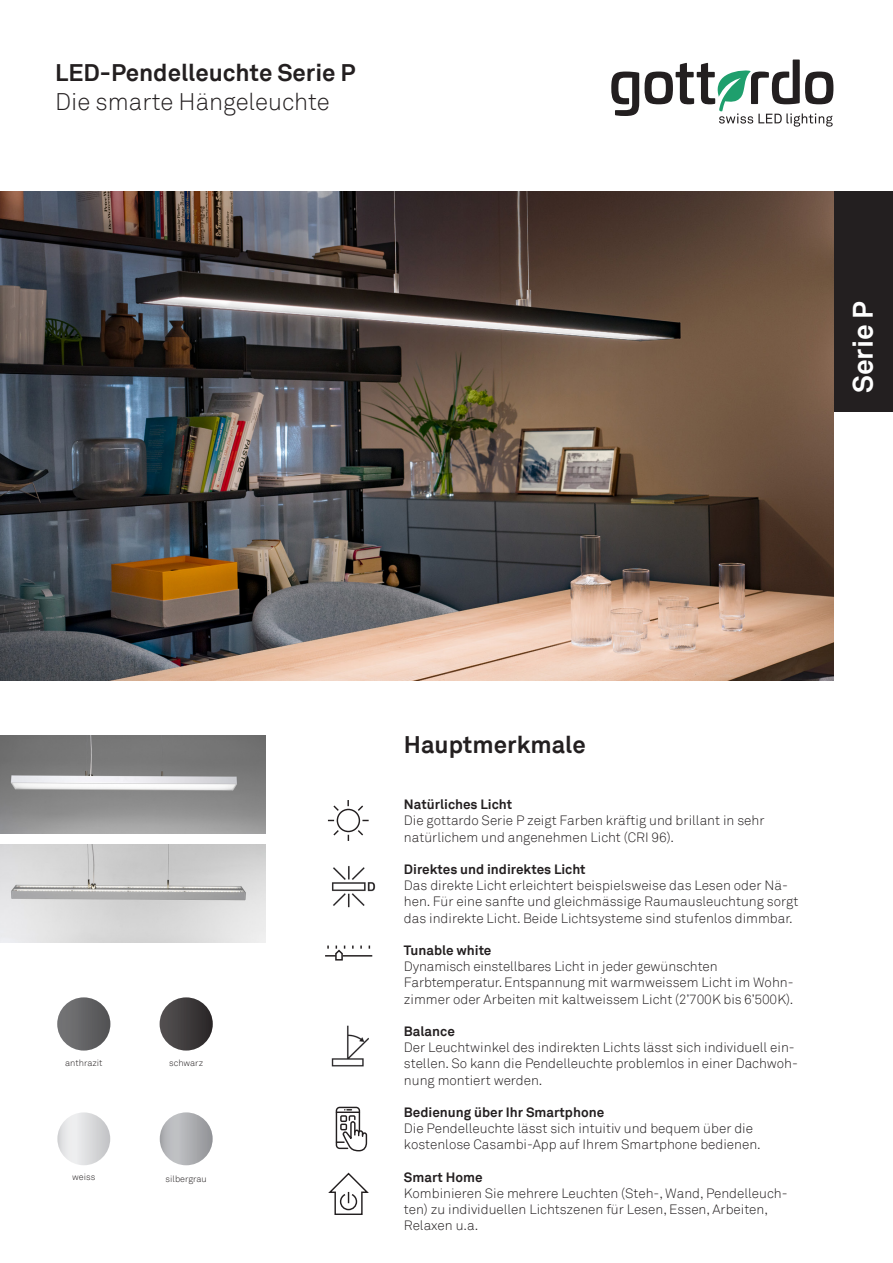
<style>
.page{position:relative;width:893px;height:1263px;background:#fff}
.page>*{position:absolute;margin:0;border:0;box-sizing:border-box;transform-origin:0 0}
.t1{font:700 28.2px "Akkurat";color:#fff}
.t2{font:700 24px "Akkurat";color:#231f20}
.t3{font:300 24px "Akkurat";color:#231f20}
.Fliesstext{font:300 13.5px/16.2px "Akkurat";color:#231f20}
.Zwischentitel{font:300 13.5px/16.2px "Akkurat";color:#231f20}
.t4{font:700 13.5px "Akkurat";color:#231f20}
.Fliesstext-2{font:300 9px "Akkurat";color:#231f20}
.s1{font-weight:700}
</style>
<div class="page">
<svg style="left:611px;top:72px;width:28px;height:44px"></svg>
<svg style="left:645px;top:60px;width:188px;height:67px"></svg>
<div style="left:833px;top:191px;width:60px;height:221px;background:#231f20"></div>
<svg style="left:57px;top:1112px;width:53px;height:53px;background:#dedfe1"></svg>
<svg style="left:160px;top:1112px;width:53px;height:53px;background:#b0b1b4"></svg>
<div style="left:337px;top:809px;width:23px;height:23px;border:1px solid #231f20;border-radius:50%"></div>
<svg style="left:327px;top:800px;width:23px;height:41px"></svg>
<svg style="left:356px;top:828px;width:7px;height:8px"></svg>
<svg style="left:356px;top:805px;width:7px;height:7px"></svg>
<div style="left:160px;top:997px;width:53px;height:53px;background:linear-gradient(to right,#545152,#2c292a);border-radius:50%"></div>
<div style="left:57px;top:997px;width:53px;height:53px;background:linear-gradient(to right,#7a7a7b,#515153);border-radius:50%"></div>
<img style="left:0;top:191px;width:833px;height:489px">
<img style="left:0;top:736px;width:265px;height:98px">
<img style="left:0;top:844px;width:265px;height:99px">
<svg style="left:335px;top:1106px;width:33px;height:46px"></svg>
<div style="left:340px;top:1115px;width:7px;height:7px;border:1px solid #231f20"></div>
<div style="left:340px;top:1123px;width:7px;height:7px;border:1px solid #231f20"></div>
<svg style="left:325px;top:945px;width:47px;height:16px"></svg>
<svg style="left:328px;top:1172px;width:41px;height:43px"></svg>
<img style="left:331px;top:1025px;width:38px;height:42px">
<img style="left:332px;top:866px;width:43px;height:42px">
<p class="t2" style="left:55px;top:58px;width:302px">LED-Pendelleuchte Serie P</p>
<p class="t3" style="left:55px;top:87px;width:276px">Die smarte Hängeleuchte</p>
<p class="t1" style="left:845px;top:393px;width:93px;rotate:-90deg">Serie P</p>
<p class="Fliesstext-2" style="left:65px;top:1058px;width:39px">anthrazit</p>
<p class="Fliesstext-2" style="left:169px;top:1058px;width:35px">schwarz</p>
<p class="Fliesstext-2" style="left:72px;top:1172px;width:25px">weiss</p>
<p class="Fliesstext-2" style="left:166px;top:1173px;width:43px">silbergrau</p>
<p class="t2" style="left:404px;top:729px;width:183px">Hauptmerkmale</p>
<p class="t4" style="left:404px;top:796px;width:110px">Natürliches Licht</p>
<p class="Fliesstext" style="left:404px;top:813px;width:362px">Die gottardo Serie P zeigt Farben kräftig und brillant in sehr</p>
<p class="Fliesstext" style="left:404px;top:829px;width:272px">natürlichem und angenehmen Licht (CRI 96).</p>
<p class="t4" style="left:404px;top:861px;width:183px">Direktes und indirektes Licht</p>
<p class="Fliesstext" style="left:404px;top:878px;width:396px">Das direkte Licht erleichtert beispielsweise das Lesen oder Nä&shy;hen. Für eine sanfte und gleichmässige Raumausleuchtung sorgt das indirekte Licht. Beide Lichtsysteme sind stufenlos dimmbar.</p>
<p class="t4" style="left:404px;top:942px;width:89px">Tunable white</p>
<p class="Fliesstext" style="left:404px;top:959px;width:315px">Dynamisch einstellbares Licht in jeder gewünschten</p>
<p class="Fliesstext" style="left:404px;top:975px;width:391px">Farbtemperatur. Entspannung mit warmweissem Licht im Wohn&shy;zimmer oder Arbeiten mit kaltweissem Licht (2’700K bis 6’500K).</p>
<p class="t4" style="left:404px;top:1023px;width:52px">Balance</p>
<p class="Fliesstext" style="left:404px;top:1040px;width:395px">Der Leuchtwinkel des indirekten Lichts lässt sich individuell ein&shy;stellen. So kann die Pendelleuchte problemlos in einer Dachwoh&shy;nung montiert werden.</p>
<p class="Fliesstext" style="left:404px;top:1104px;width:351px"><span class="s1">Bedienung über Ihr Smartphone<br></span>Die Pendelleuchte lässt sich intuitiv und bequem über die</p>
<p class="Fliesstext" style="left:404px;top:1137px;width:358px">kostenlose Casambi-App auf Ihrem Smartphone bedienen.</p>
<p class="t4" style="left:404px;top:1168px;width:80px">Smart Home</p>
<p class="Zwischentitel" style="left:404px;top:1185px;width:385px">Kombinieren Sie mehrere Leuchten (Steh-, Wand, Pendelleuch&shy;ten) zu individuellen Lichtszenen für Lesen, Essen, Arbeiten,<br>Relaxen u.a.</p>
</div>
